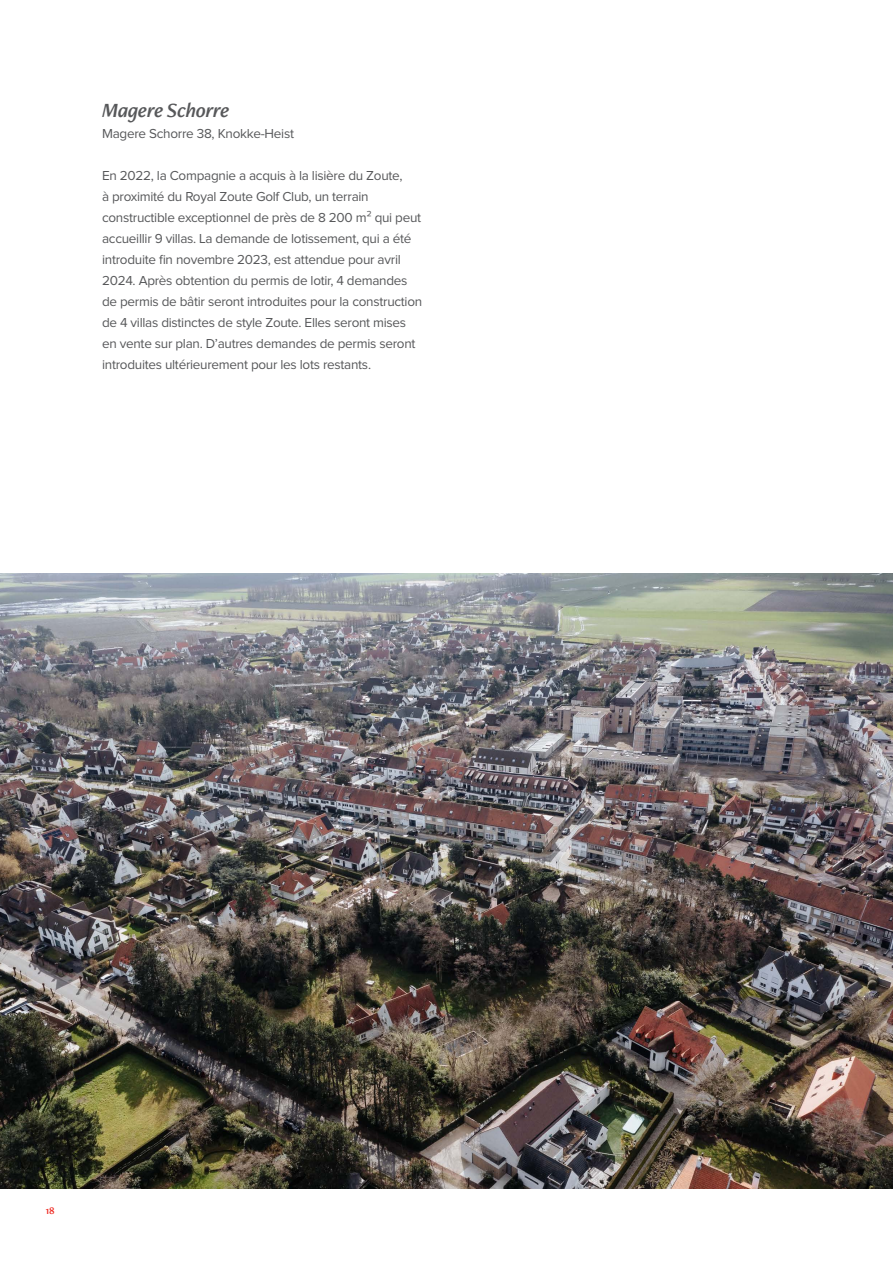
<style>
.page{position:relative;width:893px;height:1263px;background:#fff}
.page>*{position:absolute;margin:0;border:0;box-sizing:border-box;transform-origin:0 0}
.t1{font:italic 21px "Freight Neo Pro Semi";letter-spacing:-.02em;color:#57585a}
.t2{font:13.5px/21px "Proxima Nova";letter-spacing:-.02em;color:#57585a}
.t3{font:10.5px "Freight Neo Pro Semi";color:#ee2a23}
</style>
<div class="page">
<img style="left:0;top:574px;width:893px;height:614px">
<h1 class="t1" style="left:102px;top:96px;width:129px">Magere Schorre</h1>
<p class="t2" style="left:102px;top:123px;width:193px">Magere Schorre 38, Knokke-Heist</p>
<p class="t2" style="left:102px;top:165px;width:322px">En 2022, la Compagnie a acquis à la lisière du Zoute,<br>à proximité du Royal Zoute Golf Club, un terrain constructible exceptionnel de près de 8 200 m² qui peut accueillir 9 villas. La demande de lotissement, qui a été introduite fin novembre 2023, est attendue pour avril 2024. Après obtention du permis de lotir, 4 demandes de permis de bâtir seront introduites pour la construction de 4 villas distinctes de style Zoute. Elles seront mises en vente sur plan. D’autres demandes de permis seront introduites ultérieurement pour les lots restants.</p>
<p class="t3" style="left:46px;top:1203px;width:10px">18</p>
</div>
